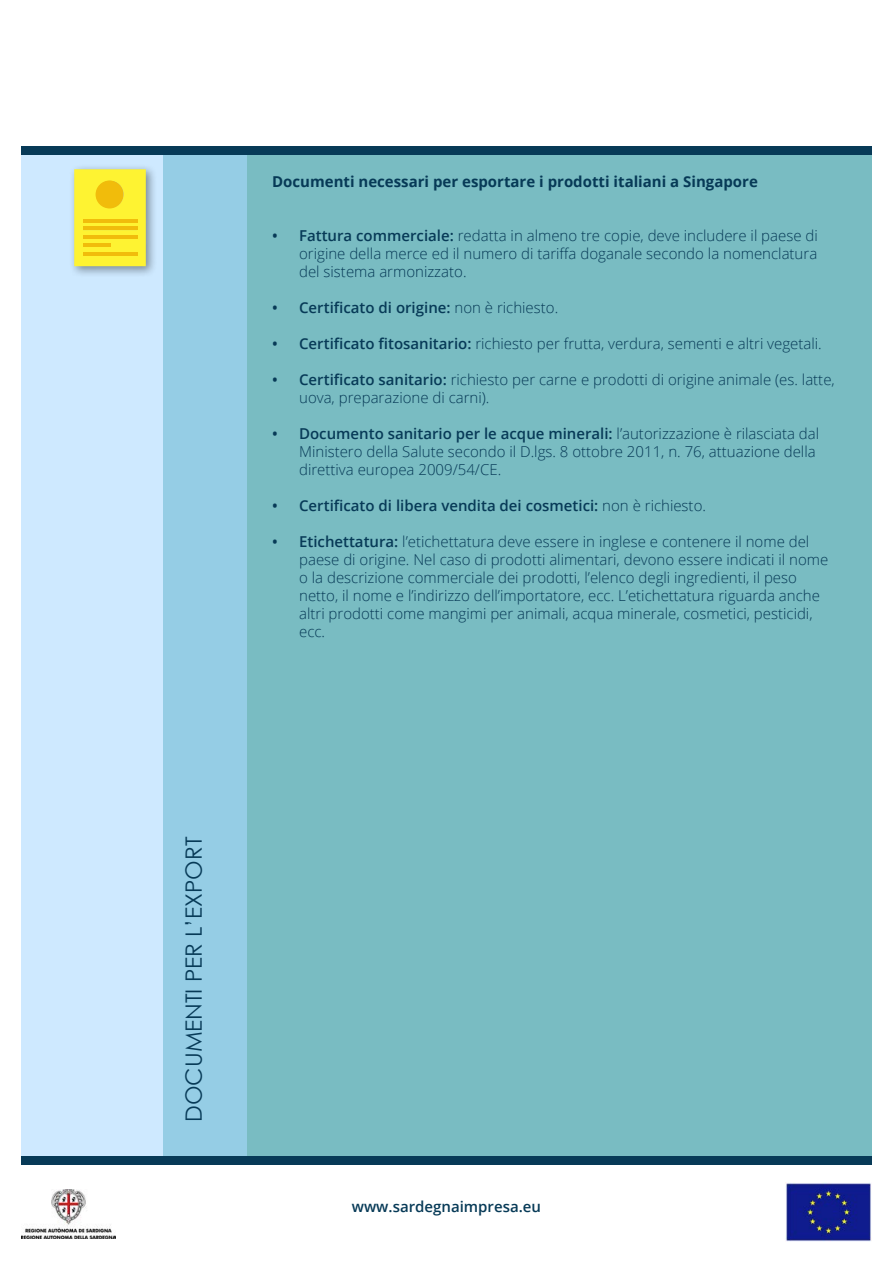
<style>
.page{position:relative;width:893px;height:1263px;background:#fff}
.page>*{position:absolute;margin:0;border:0;box-sizing:border-box;transform-origin:0 0}
.t1{font:22.5px "Century Gothic";color:#073a57}
.t2{font:300 15px/18px "Open Sans";color:#073a57}
.t3{font:600 15px "Open Sans";color:#073a57}
.t4{font:700 15px "Open Sans";color:#073a57}
.s1{font-weight:600}
.s2{font-weight:300}
</style>
<div class="page">
<div style="left:163px;top:155px;width:709px;height:1002px;background:#79bcc2"></div>
<svg style="left:21px;top:155px;width:226px;height:1002px;fill:#cee9ff"></svg>
<div style="left:21px;top:147px;width:851px;height:8px;background:#073a57"></div>
<div style="left:21px;top:1157px;width:851px;height:8px;background:#073a57"></div>
<img style="left:21px;top:1189px;width:94px;height:49px">
<img style="left:785px;top:1183px;width:86px;height:59px">
<div style="left:69px;top:164px;width:88px;height:114px;background:#000;opacity:.4"></div>
<svg style="left:74px;top:169px;width:72px;height:97px"></svg>
<div style="left:96px;top:180px;width:28px;height:28px;background:#f1bc0b;border-radius:50%"></div>
<hr style="left:83px;top:219px;width:54px;height:3px;background:#f1bc0b">
<hr style="left:83px;top:227px;width:54px;height:3px;background:#f1bc0b">
<hr style="left:83px;top:235px;width:54px;height:3px;background:#f1bc0b">
<hr style="left:83px;top:253px;width:54px;height:3px;background:#f1bc0b">
<hr style="left:83px;top:243px;width:28px;height:3px;background:#f1bc0b">
<p class="t4" style="left:272px;top:171px;width:487px">Documenti necessari per esportare i prodotti italiani a Singapore</p>
<p class="t2" style="left:299px;top:226px;width:520px;text-align:justify;text-indent:-27px"><span class="s1">• Fattura commerciale:</span> redatta in almeno tre copie, deve includere il paese di origine della merce ed il numero di tariffa doganale secondo la nomenclatura del sistema armonizzato.</p>
<p class="t3" style="left:272px;top:297px;width:288px">• Certificato di origine: <span class="s2">non è richiesto.</span></p>
<p class="t2" style="left:272px;top:334px;width:551px"><span class="s1">• Certificato fitosanitario:</span> richiesto per frutta, verdura, sementi e altri vegetali.</p>
<p class="t2" style="left:299px;top:370px;width:537px;text-indent:-27px"><span class="s1">• Certificato sanitario:</span> richiesto per carne e prodotti di origine animale (es. latte, uova, preparazione di carni).</p>
<p class="t2" style="left:299px;top:424px;width:522px;text-indent:-27px"><span class="s1">• Documento sanitario per le acque minerali:</span> l’autorizzazione è rilasciata dal<br>Ministero della Salute secondo il D.lgs. 8 ottobre 2011, n. 76, attuazione della direttiva europea 2009/54/CE.</p>
<p class="t3" style="left:272px;top:495px;width:435px">• Certificato di libera vendita dei cosmetici: <span class="s2">non è richiesto.</span></p>
<p class="t2" style="left:299px;top:532px;width:531px;text-indent:-27px"><span class="s1">• Etichettatura:</span> l’etichettatura deve essere in inglese e contenere il nome del paese di origine. Nel caso di prodotti alimentari, devono essere indicati il nome o la descrizione commerciale dei prodotti, l’elenco degli ingredienti, il peso netto, il nome e l’indirizzo dell’importatore, ecc. L’etichettatura riguarda anche altri prodotti come mangimi per animali, acqua minerale, cosmetici, pesticidi, ecc.</p>
<h1 class="t1" style="left:178px;top:1122px;width:287px;rotate:-90deg">DOCUMENTI PER L’EXPORT</h1>
<p class="t3" style="left:352px;top:1196px;width:191px">www.sardegnaimpresa.eu</p>
</div>
